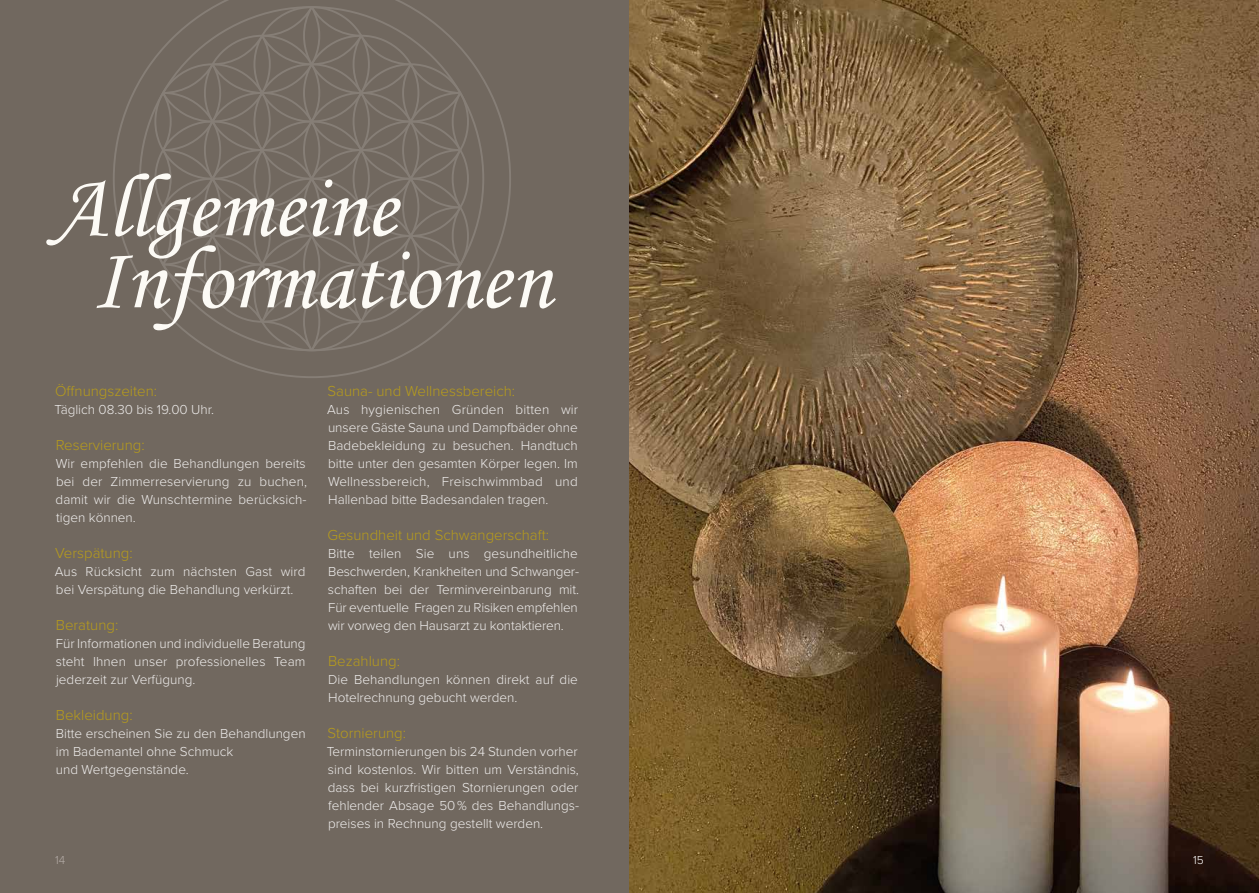
<style>
.page{position:relative;width:1259px;height:893px;background:#fff}
.page>*{position:absolute;margin:0;border:0;box-sizing:border-box;transform-origin:0 0}
.t1{font:90px/72px "Monotype Corsiva";color:#fcfaf5}
.t2{font:300 15px "Proxima Nova";color:#b79c1b}
.t3{font:300 13.5px/18px "Proxima Nova";color:#efedec;text-align:justify}
.t4{font:300 12px "Proxima Nova";color:#b3aba6}
.t5{font:300 12px "Proxima Nova";color:#fff}
</style>
<div class="page">
<div style="left:0;top:0;width:629px;height:893px;background:#71685f"></div>
<svg style="left:113px;top:0;width:398px;height:378px"></svg>
<svg style="left:154px;top:6px;width:315px;height:345px"></svg>
<img style="left:629px;top:0;width:630px;height:893px">
<h1 class="t1" style="left:90px;top:172px;width:462px;text-indent:-40px">Allgemeine<br>Informationen</h1>
<p class="t2" style="left:55px;top:380px;width:103px">Öffnungszeiten:</p>
<p class="t3" style="left:54px;top:400px;width:161px">Täglich 08.30 bis 19.00 Uhr.</p>
<p class="t2" style="left:56px;top:434px;width:90px">Reservierung:</p>
<p class="t3" style="left:56px;top:454px;width:253px">Wir empfehlen die Behandlungen bereits bei der Zimmerreservierung zu buchen, damit wir die Wunschtermine berücksich&shy;tigen können.</p>
<p class="t2" style="left:55px;top:542px;width:79px">Verspätung:</p>
<p class="t3" style="left:55px;top:562px;width:252px">Aus Rücksicht zum nächsten Gast wird bei Verspätung die Behandlung verkürzt.</p>
<p class="t2" style="left:56px;top:614px;width:64px">Beratung:</p>
<p class="t3" style="left:56px;top:634px;width:251px">Für Informationen und individuelle Beratung steht Ihnen unser professionelles Team jederzeit zur Verfügung.</p>
<p class="t2" style="left:56px;top:704px;width:78px">Bekleidung:</p>
<p class="t3" style="left:56px;top:724px;width:251px;text-align:left">Bitte erscheinen Sie zu den Behandlungen im Bademantel ohne Schmuck<br>und Wertgegenstände.</p>
<p class="t4" style="left:55px;top:851px;width:12px">14</p>
<p class="t2" style="left:327px;top:380px;width:189px">Sauna- und Wellnessbereich:</p>
<p class="t3" style="left:327px;top:400px;width:252px">Aus hygienischen Gründen bitten wir unsere Gäste Sauna und Dampfbäder ohne Badebekleidung zu besuchen. Handtuch bitte unter den gesamten Körper legen. Im Wellnessbereich, Freischwimmbad und Hallenbad bitte Badesandalen tragen.</p>
<p class="t2" style="left:327px;top:524px;width:223px">Gesundheit und Schwangerschaft:</p>
<p class="t3" style="left:328px;top:544px;width:253px">Bitte teilen Sie uns gesundheitliche Beschwerden, Krankheiten und Schwanger&shy;schaften bei der Terminvereinbarung mit.<br>Für eventuelle Fragen zu Risiken empfehlen wir vorweg den Hausarzt zu kontaktieren.</p>
<p class="t2" style="left:328px;top:650px;width:73px">Bezahlung:</p>
<p class="t3" style="left:328px;top:670px;width:251px">Die Behandlungen können direkt auf die<br>Hotelrechnung gebucht werden.</p>
<p class="t2" style="left:327px;top:722px;width:80px">Stornierung:</p>
<p class="t3" style="left:327px;top:742px;width:254px">Terminstornierungen bis 24 Stunden vorher sind kostenlos. Wir bitten um Verständnis, dass bei kurzfristigen Stornierungen oder fehlender Absage 50 % des Behandlungs&shy;preises in Rechnung gestellt werden.</p>
<p class="t5" style="left:1193px;top:851px;width:12px">15</p>
</div>
